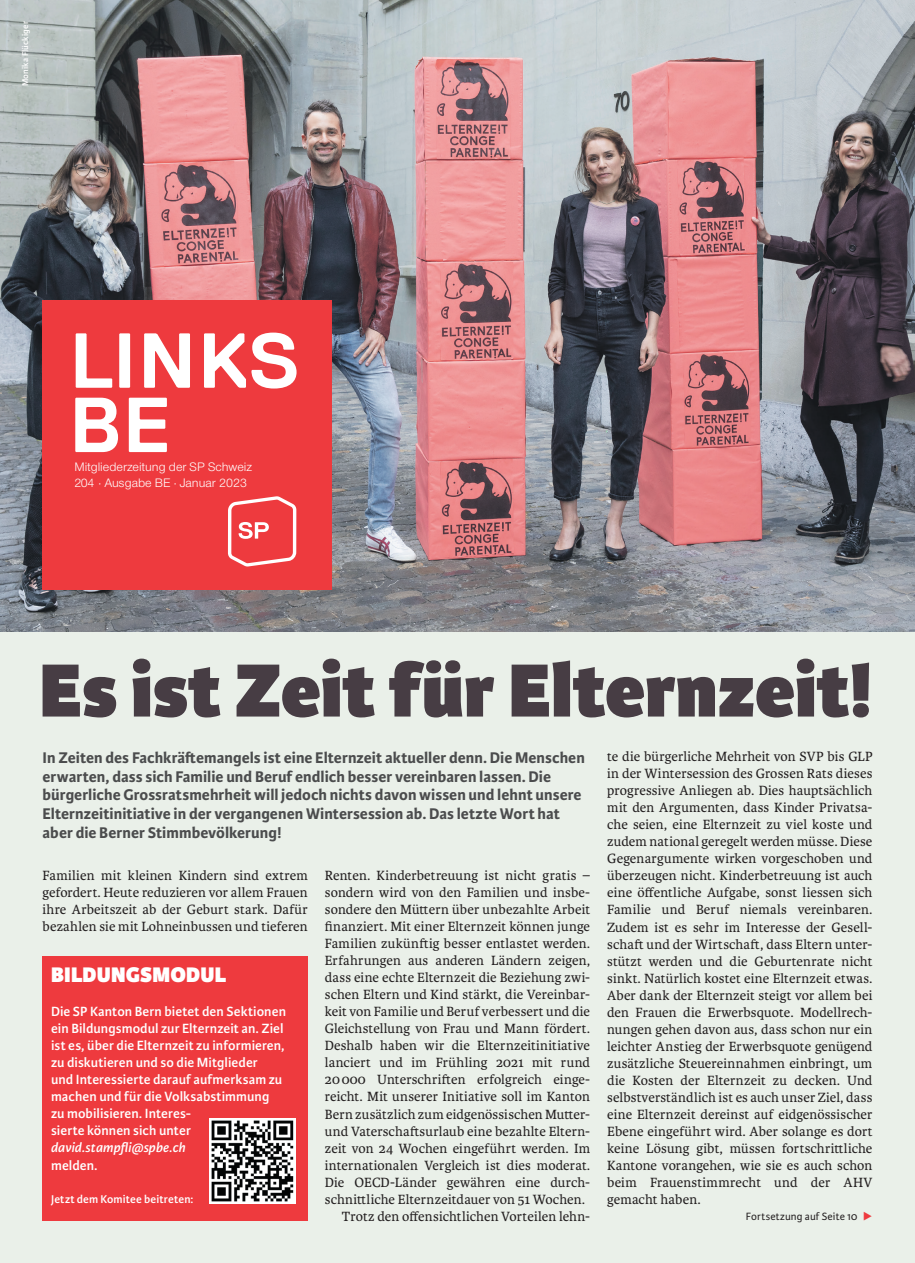
<style>
.page{position:relative;width:915px;height:1263px;background:#fff}
.page>*{position:absolute;margin:0;border:0;box-sizing:border-box;transform-origin:0 0}
.t1{font:800 80.25px "Karmina Sans";color:#473d44}
.t2{font:700 77.7px "Replica";color:#fff}
.t3{font:800 22.5px "Karmina Sans";letter-spacing:.01em;color:#fff}
.t4{font:700 16.5px/18.8px "Karmina Sans";letter-spacing:.005em;color:#4b4c4d}
.t5{font:14.25px/17px "Karmina";letter-spacing:.01em;color:#231f20;text-align:justify}
.t6{font:600 14.25px/17px "Karmina Sans";letter-spacing:.005em;color:#fff}
.t7{font:italic 600 14.25px "Karmina Sans";letter-spacing:.005em;color:#fff}
.t8{font:12.75px/15.3px "Nimbus San Nov";color:#fff}
.t9{font:600 12px "Karmina Sans";letter-spacing:.015em;color:#fff}
.t10{font:11.25px "Karmina Sans";letter-spacing:.015em;color:#231f20}
.t11{font:600 9px "Karmina Sans";letter-spacing:.02em;color:#fff}
.s1{color:#ee3a3e}
</style>
<div class="page">
<div style="left:0;top:0;width:914px;height:1263px;background:#eaf0e9"></div>
<img style="left:0;top:0;width:914px;height:631px">
<div style="left:43px;top:300px;width:289px;height:289px;background:#ee3a3e"></div>
<svg style="left:76px;top:333px;width:36px;height:55px"></svg>
<svg style="left:119px;top:333px;width:11px;height:55px"></svg>
<svg style="left:144px;top:333px;width:46px;height:55px"></svg>
<svg style="left:204px;top:333px;width:92px;height:55px"></svg>
<svg style="left:228px;top:496px;width:68px;height:70px"></svg>
<div style="left:43px;top:956px;width:265px;height:264px;background:#ee3a3e"></div>
<img style="left:210px;top:1118px;width:85px;height:85px">
<p class="t11" style="left:20px;top:86px;width:67px;rotate:-90deg">Monika Flückiger</p>
<h2 class="t2" style="left:69px;top:382px;width:104px">BE</h2>
<p class="t8" style="left:74px;top:460px;width:179px">Mitgliederzeitung der SP Schweiz<br>204 · Ausgabe BE · Januar 2023</p>
<h1 class="t1" style="left:39px;top:643px;width:834px">Es ist Zeit für Elternzeit!</h1>
<p class="t4" style="left:43px;top:748px;width:543px">In Zeiten des Fachkräftemangels ist eine Elternzeit aktueller denn. Die Menschen erwarten, dass sich Familie und Beruf endlich besser vereinbaren lassen. Die bürgerliche Grossratsmehrheit will jedoch nichts davon wissen und lehnt unsere Elternzeitinitiative in der vergangenen Wintersession ab. Das letzte Wort hat aber die Berner Stimmbevölkerung!</p>
<p class="t5" style="left:325px;top:867px;width:267px">Renten. Kinderbetreuung ist nicht gratis –</p>
<p class="t5" style="left:325px;top:884px;width:267px">sondern wird von den Familien und insbe-</p>
<p class="t5" style="left:325px;top:901px;width:267px">sondere den Müttern über unbezahlte Arbeit</p>
<p class="t5" style="left:325px;top:918px;width:267px">finanziert. Mit einer Elternzeit können junge</p>
<p class="t5" style="left:325px;top:935px;width:267px">Familien zukünftig besser entlastet werden.</p>
<p class="t5" style="left:325px;top:952px;width:267px">Erfahrungen aus anderen Ländern zeigen,</p>
<p class="t5" style="left:325px;top:969px;width:267px">dass eine echte Elternzeit die Beziehung zwi-</p>
<p class="t5" style="left:325px;top:986px;width:267px">schen Eltern und Kind stärkt, die Vereinbar-</p>
<p class="t5" style="left:325px;top:1003px;width:267px">keit von Familie und Beruf verbessert und die</p>
<p class="t5" style="left:325px;top:1020px;width:267px">Gleichstellung von Frau und Mann fördert.</p>
<p class="t5" style="left:325px;top:1037px;width:267px">Deshalb haben wir die Elternzeitinitiative</p>
<p class="t5" style="left:325px;top:1054px;width:267px">lanciert und im Frühling 2021 mit rund</p>
<p class="t5" style="left:325px;top:1071px;width:267px">20000 Unterschriften erfolgreich einge-</p>
<p class="t5" style="left:325px;top:1088px;width:267px">reicht. Mit unserer Initiative soll im Kanton</p>
<p class="t5" style="left:325px;top:1105px;width:267px">Bern zusätzlich zum eidgenössischen Mutter-</p>
<p class="t5" style="left:325px;top:1122px;width:267px">und Vaterschaftsurlaub eine bezahlte Eltern-</p>
<p class="t5" style="left:325px;top:1139px;width:267px">zeit von 24 Wochen eingeführt werden. Im</p>
<p class="t5" style="left:325px;top:1157px;width:267px">internationalen Vergleich ist dies moderat.</p>
<p class="t5" style="left:325px;top:1174px;width:267px">Die OECD-Länder gewähren eine durch-</p>
<p class="t5" style="left:325px;top:1191px;width:262px">schnittliche Elternzeitdauer von 51 Wochen.</p>
<p class="t5" style="left:342px;top:1208px;width:250px">Trotz den offensichtlichen Vorteilen lehn-</p>
<p class="t5" style="left:43px;top:867px;width:267px">Familien mit kleinen Kindern sind extrem gefordert. Heute reduzieren vor allem Frauen ihre Arbeitszeit ab der Geburt stark. Dafür bezahlen sie mit Lohneinbussen und tieferen</p>
<h3 class="t3" style="left:51px;top:961px;width:177px">BILDUNGSMODUL</h3>
<p class="t6" style="left:51px;top:1003px;width:236px">Die SP Kanton Bern bietet den Sektionen ein Bildungsmodul zur Elternzeit an. Ziel ist es, über die Elternzeit zu informieren, zu diskutieren und so die Mitglieder<br>und Interessierte darauf aufmerksam zu machen und für die Volksabstimmung zu mobilisieren. Interes-<br>sierte können sich unter</p>
<p class="t7" style="left:51px;top:1140px;width:136px">david.stampfli@spbe.ch</p>
<p class="t6" style="left:51px;top:1156px;width:48px">melden.</p>
<p class="t9" style="left:51px;top:1193px;width:144px">Jetzt dem Komitee beitreten:</p>
<p class="t5" style="left:607px;top:748px;width:267px">te die bürgerliche Mehrheit von SVP bis GLP in der Wintersession des Grossen Rats dieses progressive Anliegen ab. Dies hauptsächlich mit den Argumenten, dass Kinder Privatsa&shy;che seien, eine Elternzeit zu viel koste und zudem national geregelt werden müsse. Diese Gegenargumente wirken vorgeschoben und überzeugen nicht. Kinderbetreuung ist auch eine öffentliche Aufgabe, sonst liessen sich Familie und Beruf niemals vereinbaren.<br>Zudem ist es sehr im Interesse der Gesell&shy;schaft und der Wirtschaft, dass Eltern unter&shy;stützt werden und die Geburtenrate nicht sinkt. Natürlich kostet eine Elternzeit etwas.<br>Aber dank der Elternzeit steigt vor allem bei den Frauen die Erwerbsquote. Modellrech&shy;nungen gehen davon aus, dass schon nur ein leichter Anstieg der Erwerbsquote genügend zusätzliche Steuereinnahmen einbringt, um die Kosten der Elternzeit zu decken. Und selbstverständlich ist es auch unser Ziel, dass eine Elternzeit dereinst auf eidgenössischer Ebene eingeführt wird. Aber solange es dort keine Lösung gibt, müssen fortschrittliche Kantone vorangehen, wie sie es auch schon beim Frauenstimmrecht und der AHV gemacht haben.</p>
<p class="t10" style="left:745px;top:1210px;width:128px">Fortsetzung auf Seite 10 <span class="s1">▶</span></p>
</div>
